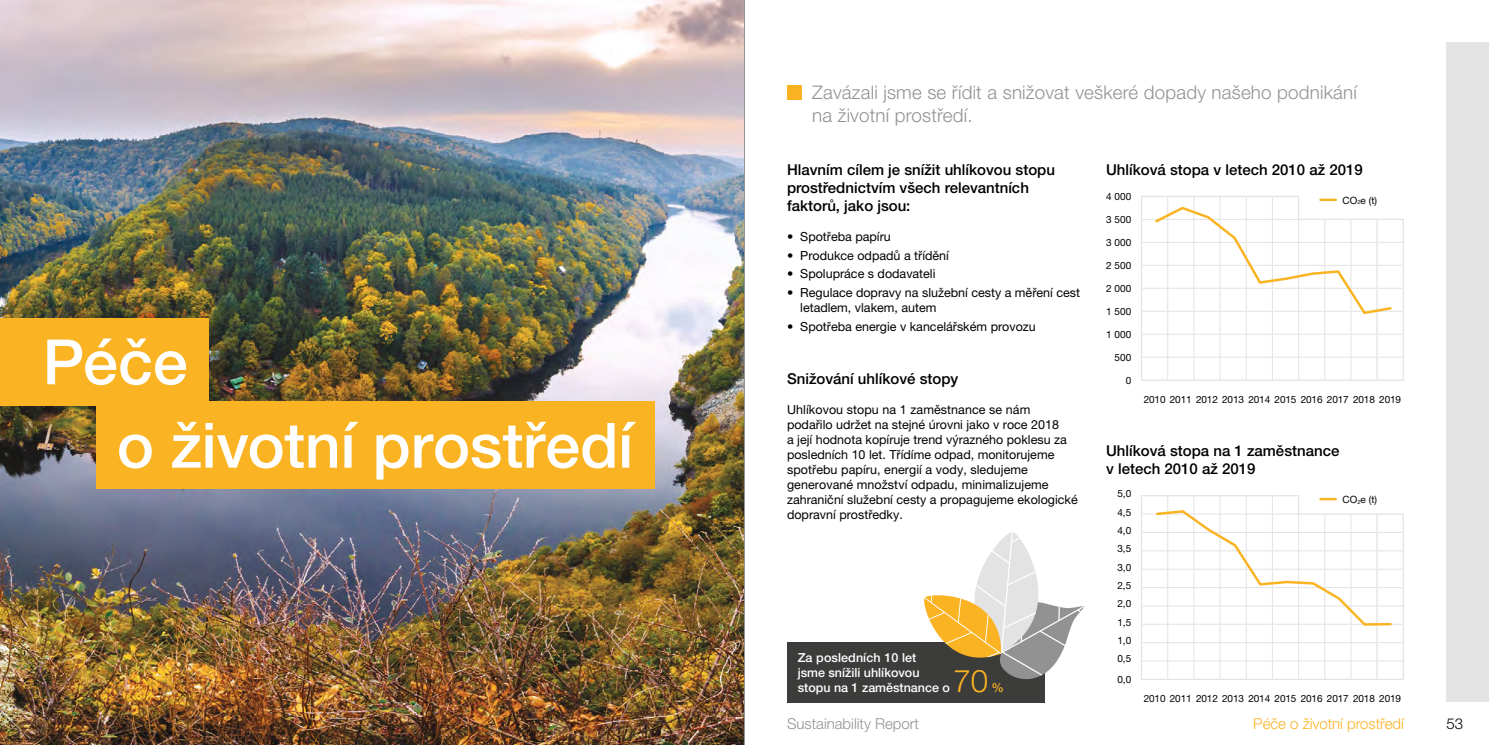
<style>
.page{position:relative;width:1489px;height:745px;background:#fff}
.page>*{position:absolute;margin:0;border:0;box-sizing:border-box;transform-origin:0 0}
.ATYP_-_Headline__Ins{font:500 62.5px "Helvetica Neue LT Pro";letter-spacing:-.005em;color:#fff}
.t1{font:300 31.25px "Helvetica Neue LT Pro";color:#fab322}
.t2{font:300 18.75px/22.5px "Helvetica Neue LT Pro";letter-spacing:.01em;color:#929292}
.t3{font:500 15px/18px "Helvetica Neue LT Pro";color:#000}
.t4{font:300 15px "Helvetica Neue LT Pro";color:#fab322}
.t5{font:300 15px "Helvetica Neue LT Pro";color:#929292}
.t6{font:300 15px "Helvetica Neue LT Pro";color:#000}
.t7{font:12.5px/15px "Helvetica Neue LT Pro";color:#000}
.t8{font:500 12.5px/15px "Helvetica Neue LT Pro";color:#fff}
.t9{font:500 12.5px "Helvetica Neue LT Pro";color:#fab322}
.t10{font:10px "Helvetica Neue LT Pro";letter-spacing:-.01em;color:#000}
</style>
<div class="page">
<div style="left:1446px;top:43px;width:42px;height:659px;background:#e3e3e3"></div>
<img style="left:0;top:0;width:744px;height:744px">
<div style="left:96px;top:401px;width:558px;height:87px;background:#fab322"></div>
<div style="left:0;top:318px;width:209px;height:87px;background:#fab322"></div>
<div style="left:787px;top:85px;width:14px;height:14px;background:#fab322"></div>
<div style="left:787px;top:641px;width:257px;height:61px;background:#3c3c3b"></div>
<svg style="left:920px;top:532px;width:165px;height:151px"></svg>
<svg style="left:1141px;top:196px;width:262px;height:184px"></svg>
<svg style="left:1141px;top:495px;width:262px;height:184px"></svg>
<hr style="left:744px;top:0;width:1px;height:744px;background:#929292">
<p class="ATYP_-_Headline__Ins" style="left:43px;top:324px;width:147px">Péče</p>
<p class="ATYP_-_Headline__Ins" style="left:117px;top:408px;width:518px">o životní prostředí</p>
<p class="t2" style="left:812px;top:81px;width:546px">Zavázali jsme se řídit a snižovat veškeré dopady našeho podnikání na životní prostředí.</p>
<p class="t3" style="left:787px;top:160px;width:269px">Hlavním cílem je snížit uhlíkovou stopu prostřednictvím všech relevantních faktorů, jako jsou:</p>
<p class="t7" style="left:787px;top:229px;width:105px">• Spotřeba papíru</p>
<p class="t7" style="left:787px;top:247px;width:163px">• Produkce odpadů a třídění</p>
<p class="t7" style="left:787px;top:266px;width:150px">• Spolupráce s dodavateli</p>
<p class="t7" style="left:800px;top:284px;width:281px;text-indent:-13px">• Regulace dopravy na služební cesty a měření cest letadlem, vlakem, autem</p>
<p class="t7" style="left:787px;top:318px;width:250px">• Spotřeba energie v kancelářském provozu</p>
<p class="t3" style="left:1106px;top:160px;width:258px">Uhlíková stopa v letech 2010 až 2019</p>
<p class="t10" style="left:1106px;top:190px;width:27px">4 000</p>
<p class="t10" style="left:1342px;top:194px;width:36px">CO<sub>2</sub>e (t)</p>
<p class="t10" style="left:1106px;top:213px;width:27px">3 500</p>
<p class="t10" style="left:1106px;top:236px;width:27px">3 000</p>
<p class="t10" style="left:1106px;top:259px;width:27px">2 500</p>
<p class="t10" style="left:1106px;top:282px;width:27px">2 000</p>
<p class="t10" style="left:1106px;top:305px;width:27px">1 500</p>
<p class="t10" style="left:1106px;top:328px;width:27px">1 000</p>
<p class="t10" style="left:1114px;top:351px;width:18px">500</p>
<p class="t10" style="left:1125px;top:374px;width:7px">0</p>
<p class="t10" style="left:1143px;top:393px;width:259px">2010 2011 2012 2013 2014 2015 2016 2017 2018 2019</p>
<p class="t3" style="left:787px;top:369px;width:173px">Snižování uhlíkové stopy</p>
<p class="t7" style="left:787px;top:401px;width:292px">Uhlíkovou stopu na 1 zaměstnance se nám podařilo udržet na stejné úrovni jako v roce 2018<br>a její hodnota kopíruje trend výrazného poklesu za posledních 10 let. Třídíme odpad, monitorujeme spotřebu papíru, energií a vody, sledujeme generované množství odpadu, minimalizujeme zahraniční služební cesty a propagujeme ekologické dopravní prostředky.</p>
<p class="t3" style="left:1106px;top:441px;width:235px">Uhlíková stopa na 1 zaměstnance v letech 2010 až 2019</p>
<p class="t10" style="left:1117px;top:487px;width:15px">5,0</p>
<p class="t10" style="left:1342px;top:493px;width:36px">CO<sub>2</sub>e (t)</p>
<p class="t10" style="left:1117px;top:505px;width:15px">4,5</p>
<p class="t10" style="left:1117px;top:524px;width:15px">4,0</p>
<p class="t10" style="left:1117px;top:542px;width:15px">3,5</p>
<p class="t10" style="left:1117px;top:560px;width:15px">3,0</p>
<p class="t10" style="left:1117px;top:579px;width:15px">2,5</p>
<p class="t10" style="left:1117px;top:597px;width:15px">2,0</p>
<p class="t10" style="left:1117px;top:615px;width:15px">1,5</p>
<p class="t10" style="left:1117px;top:634px;width:15px">1,0</p>
<p class="t10" style="left:1117px;top:652px;width:15px">0,5</p>
<p class="t10" style="left:1117px;top:673px;width:15px">0,0</p>
<p class="t8" style="left:797px;top:649px;width:154px">Za posledních 10 let<br>jsme snížili uhlíkovou stopu na 1 zaměstnance o</p>
<p class="t1" style="left:953px;top:661px;width:36px">70</p>
<p class="t9" style="left:991px;top:679px;width:14px">%</p>
<p class="t10" style="left:1143px;top:692px;width:259px">2010 2011 2012 2013 2014 2015 2016 2017 2018 2019</p>
<p class="t4" style="left:1253px;top:714px;width:152px">Péče o životní prostředí</p>
<p class="t5" style="left:787px;top:714px;width:133px">Sustainability Report</p>
<p class="t6" style="left:1446px;top:714px;width:18px">53</p>
</div>
